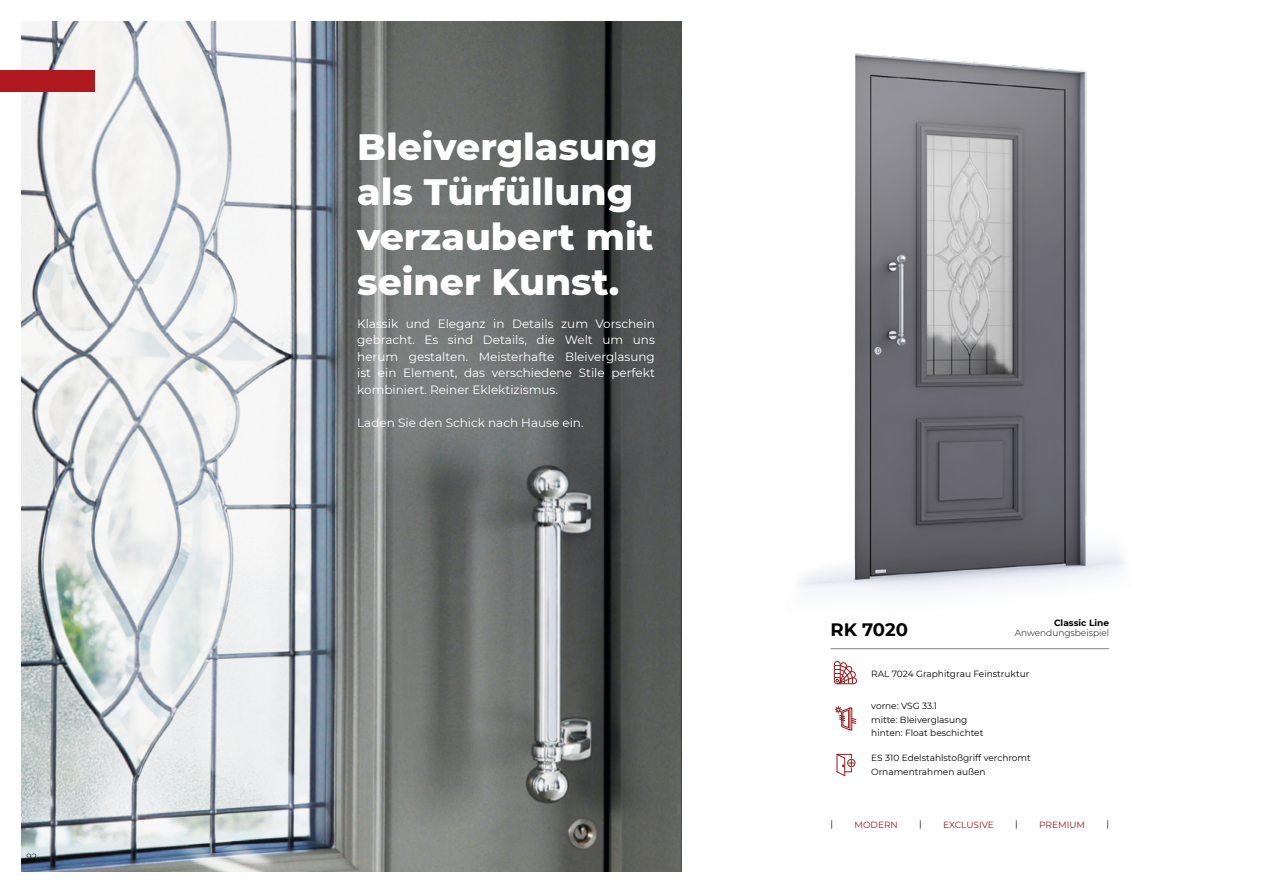
<style>
.page{position:relative;width:1263px;height:893px;background:#fff}
.page>*{position:absolute;margin:0;border:0;box-sizing:border-box;transform-origin:0 0}
.t1{font:800 37.5px/45px "Montserrat";color:#fff}
.t2{font:700 18px "Montserrat";letter-spacing:-.005em;color:#000}
.t3{font:12px/16.5px "Montserrat";color:#fff;text-align:justify}
.t4{font:9px/13.5px "Montserrat";color:#000}
.t5{font:9px "Montserrat";color:#95191b}
.t6{font:300 9px "Montserrat";color:#000}
.t7{font:700 9px "Montserrat";color:#000}
</style>
<div class="page">
<img style="left:21px;top:21px;width:652px;height:851px">
<img style="left:673px;top:21px;width:451px;height:851px">
<div style="left:0;top:70px;width:94px;height:21px;background:#af191f"></div>
<hr style="left:830px;top:648px;width:279px;height:1px;background:#000">
<div style="left:847px;top:759px;width:8px;height:8px;border:1px solid #95191c;border-radius:50%"></div>
<svg style="left:836px;top:754px;width:18px;height:22px"></svg>
<div style="left:834px;top:661px;width:6px;height:23px;border:1px solid #95191c;border-radius:3px"></div>
<svg style="left:834px;top:662px;width:23px;height:22px"></svg>
<svg style="left:835px;top:706px;width:21px;height:24px"></svg>
<p class="t6" style="left:27px;top:851px;width:12px">92</p>
<h1 class="t1" style="left:357px;top:122px;width:302px">Bleiverglasung als Türfüllung verzaubert mit seiner Kunst.</h1>
<p class="t3" style="left:357px;top:315px;width:299px">Klassik und Eleganz in Details zum Vorschein gebracht. Es sind Details, die Welt um uns herum gestalten. Meisterhafte Bleiverglasung ist ein Element, das verschiedene Stile perfekt kombiniert. Reiner Eklektizismus.</p>
<p class="t3" style="left:357px;top:414px;width:228px">Laden Sie den Schick nach Hause ein.</p>
<p class="t7" style="left:1054px;top:616px;width:57px">Classic Line</p>
<p class="t6" style="left:1015px;top:627px;width:96px">Anwendungsbeispiel</p>
<p class="t4" style="left:871px;top:667px;width:160px">RAL 7024 Graphitgrau Feinstruktur</p>
<h2 class="t2" style="left:830px;top:617px;width:79px">RK 7020</h2>
<p class="t4" style="left:871px;top:699px;width:114px">vorne: VSG 33.1<br>mitte: Bleiverglasung hinten: Float beschichtet</p>
<p class="t4" style="left:871px;top:751px;width:161px">ES 310 Edelstahlstoßgriff verchromt<br>Ornamentrahmen außen</p>
<p class="t4" style="left:830px;top:817px;width:4px">|</p>
<p class="t5" style="left:854px;top:819px;width:45px">MODERN</p>
<p class="t4" style="left:919px;top:817px;width:4px">|</p>
<p class="t5" style="left:943px;top:819px;width:52px">EXCLUSIVE</p>
<p class="t4" style="left:1015px;top:817px;width:4px">|</p>
<p class="t5" style="left:1039px;top:819px;width:47px">PREMIUM</p>
<p class="t4" style="left:1106px;top:817px;width:4px">|</p>
</div>
